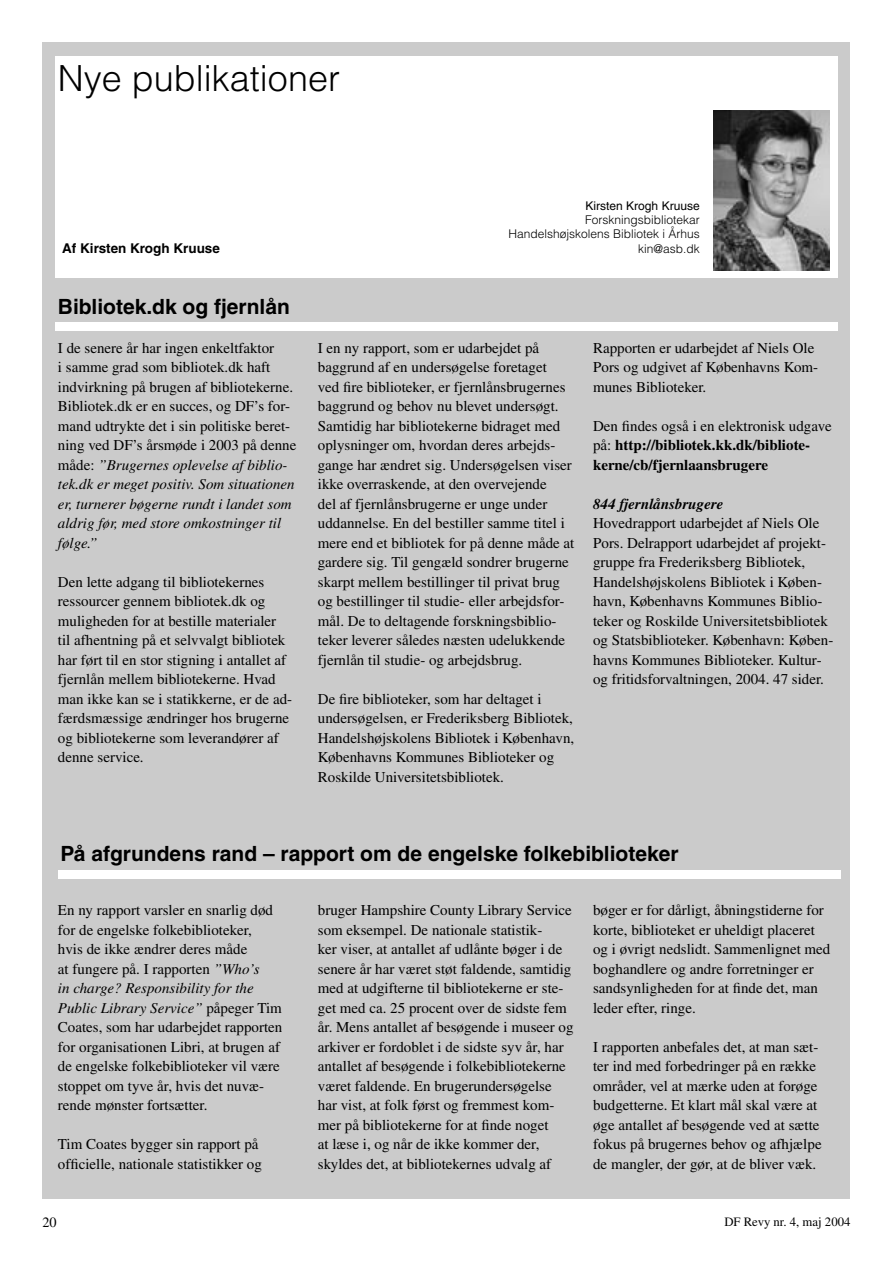
<style>
.page{position:relative;width:893px;height:1263px;background:#fff}
.page>*{position:absolute;margin:0;border:0;box-sizing:border-box;transform-origin:0 0}
.DF-revy_overskr-stor{font:300 36px "Helvetica";color:#000}
.DF-revy_mellemrubrikker{font:700 21px "Helvetica";color:#000}
.DF-revy_brødtxt{font:15px/19.5px "Times";color:#000}
.DF-revy_brødtxt-2{font:700 15px/19.5px "Times";color:#000}
.DF-revy_brødtxt-3{font:italic 700 15px "Times";color:#000}
.t1{font:14.25px "Times";color:#000}
.DF-revy_mellemrubrikker-2{font:700 13.5px "Helvetica";color:#000}
.t2{font:12.75px "Times";color:#000}
.DF-revy_forfatteradr{font:300 12px "Helvetica";color:#000}
.DF-revy_forfatteradr-2{font:12px "Helvetica";color:#000}
.s1{font-style:italic}
.s2{font-weight:400}
</style>
<div class="page">
<div style="left:43px;top:43px;width:807px;height:1156px;background:#cbcbcb"></div>
<div style="left:55px;top:57px;width:783px;height:221px;background:#fff"></div>
<div style="left:55px;top:322px;width:783px;height:9px;background:#fff"></div>
<div style="left:58px;top:870px;width:782px;height:8px;background:#fff"></div>
<img style="left:714px;top:111px;width:115px;height:159px">
<p class="DF-revy_overskr-stor" style="left:58px;top:56px;width:284px">Nye publikationer</p>
<p class="DF-revy_mellemrubrikker-2" style="left:62px;top:240px;width:159px">Af Kirsten Krogh Kruuse</p>
<p class="DF-revy_forfatteradr-2" style="left:586px;top:198px;width:116px">Kirsten Krogh Kruuse</p>
<p class="DF-revy_forfatteradr" style="left:585px;top:212px;width:116px">Forskningsbibliotekar</p>
<p class="DF-revy_forfatteradr" style="left:508px;top:227px;width:193px">Handelshøjskolens Bibliotek i Århus</p>
<p class="DF-revy_forfatteradr" style="left:638px;top:241px;width:63px">kin@asb.dk</p>
<p class="DF-revy_mellemrubrikker" style="left:58px;top:294px;width:234px">Bibliotek.dk og fjernlån</p>
<p class="DF-revy_brødtxt" style="left:58px;top:338px;width:240px">I de senere år har ingen enkeltfaktor<br>i samme grad som bibliotek.dk haft indvirkning på brugen af bibliotekerne.<br>Bibliotek.dk er en succes, og DF’s for&shy;mand udtrykte det i sin politiske beret&shy;ning ved DF’s årsmøde i 2003 på denne måde: <span class="s1">”Brugernes oplevelse af biblio&shy;tek.dk er meget positiv. Som situationen er, turnerer bøgerne rundt i landet som aldrig før, med store omkostninger til følge.”</span></p>
<p class="DF-revy_brødtxt" style="left:58px;top:572px;width:236px">Den lette adgang til bibliotekernes ressourcer gennem bibliotek.dk og muligheden for at bestille materialer til afhentning på et selvvalgt bibliotek har ført til en stor stigning i antallet af fjernlån mellem bibliotekerne. Hvad man ikke kan se i statikkerne, er de ad&shy;færdsmæssige ændringer hos brugerne og bibliotekerne som leverandører af denne service.</p>
<p class="DF-revy_brødtxt" style="left:318px;top:338px;width:258px">I en ny rapport, som er udarbejdet på baggrund af en undersøgelse foretaget<br>ved fire biblioteker, er fjernlånsbrugernes baggrund og behov nu blevet undersøgt.<br>Samtidig har bibliotekerne bidraget med oplysninger om, hvordan deres arbejds&shy;gange har ændret sig. Undersøgelsen viser ikke overraskende, at den overvejende<br>del af fjernlånsbrugerne er unge under uddannelse. En del bestiller samme titel i mere end et bibliotek for på denne måde at gardere sig. Til gengæld sondrer brugerne skarpt mellem bestillinger til privat brug og bestillinger til studie- eller arbejdsfor&shy;mål. De to deltagende forskningsbiblio&shy;teker leverer således næsten udelukkende fjernlån til studie- og arbejdsbrug.</p>
<p class="DF-revy_brødtxt" style="left:318px;top:689px;width:258px">De fire biblioteker, som har deltaget i undersøgelsen, er Frederiksberg Bibliotek, Handelshøjskolens Bibliotek i København, Københavns Kommunes Biblioteker og Roskilde Universitetsbibliotek.</p>
<p class="DF-revy_brødtxt" style="left:593px;top:338px;width:227px">Rapporten er udarbejdet af Niels Ole<br>Pors og udgivet af Københavns Kom&shy;munes Biblioteker.</p>
<p class="DF-revy_brødtxt-2" style="left:593px;top:416px;width:240px"><span class="s2">Den findes også i en elektronisk udgave på:</span> http://bibliotek.kk.dk/bibliote&shy;kerne/cb/fjernlaansbrugere</p>
<p class="DF-revy_brødtxt-3" style="left:593px;top:495px;width:132px">844 fjernlånsbrugere</p>
<p class="DF-revy_brødtxt" style="left:593px;top:514px;width:242px">Hovedrapport udarbejdet af Niels Ole Pors. Delrapport udarbejdet af projekt&shy;gruppe fra Frederiksberg Bibliotek, Handelshøjskolens Bibliotek i Køben&shy;havn, Københavns Kommunes Biblio&shy;teker og Roskilde Universitetsbibliotek og Statsbiblioteker. København: Køben&shy;havns Kommunes Biblioteker. Kultur&shy;og fritidsforvaltningen, 2004. 47 sider.</p>
<p class="DF-revy_mellemrubrikker" style="left:61px;top:841px;width:619px">På afgrundens rand – rapport om de engelske folkebiblioteker</p>
<p class="DF-revy_brødtxt" style="left:58px;top:900px;width:226px">En ny rapport varsler en snarlig død for de engelske folkebiblioteker,<br>hvis de ikke ændrer deres måde<br>at fungere på. I rapporten <span class="s1">”Who’s<br>in charge? Responsibility for the Public Library Service”</span> påpeger Tim Coates, som har udarbejdet rapporten for organisationen Libri, at brugen af de engelske folkebiblioteker vil være stoppet om tyve år, hvis det nuvæ&shy;rende mønster fortsætter.</p>
<p class="DF-revy_brødtxt" style="left:58px;top:1134px;width:206px">Tim Coates bygger sin rapport på officielle, nationale statistikker og</p>
<p class="DF-revy_brødtxt" style="left:318px;top:900px;width:257px">bruger Hampshire County Library Service som eksempel. De nationale statistik-<br>ker viser, at antallet af udlånte bøger i de senere år har været støt faldende, samtidig med at udgifterne til bibliotekerne er ste&shy;get med ca. 25 procent over de sidste fem år. Mens antallet af besøgende i museer og arkiver er fordoblet i de sidste syv år, har antallet af besøgende i folkebibliotekerne været faldende. En brugerundersøgelse har vist, at folk først og fremmest kom&shy;mer på bibliotekerne for at finde noget<br>at læse i, og når de ikke kommer der, skyldes det, at bibliotekernes udvalg af</p>
<p class="DF-revy_brødtxt" style="left:593px;top:900px;width:239px">bøger er for dårligt, åbningstiderne for korte, biblioteket er uheldigt placeret og i øvrigt nedslidt. Sammenlignet med boghandlere og andre forretninger er sandsynligheden for at finde det, man leder efter, ringe.</p>
<p class="DF-revy_brødtxt" style="left:593px;top:1037px;width:230px">I rapporten anbefales det, at man sæt&shy;ter ind med forbedringer på en række områder, vel at mærke uden at forøge budgetterne. Et klart mål skal være at øge antallet af besøgende ved at sætte fokus på brugernes behov og afhjælpe de mangler, der gør, at de bliver væk.</p>
<p class="t1" style="left:43px;top:1214px;width:16px">20</p>
<p class="t2" style="left:724px;top:1215px;width:128px">DF Revy nr. 4, maj 2004</p>
</div>
